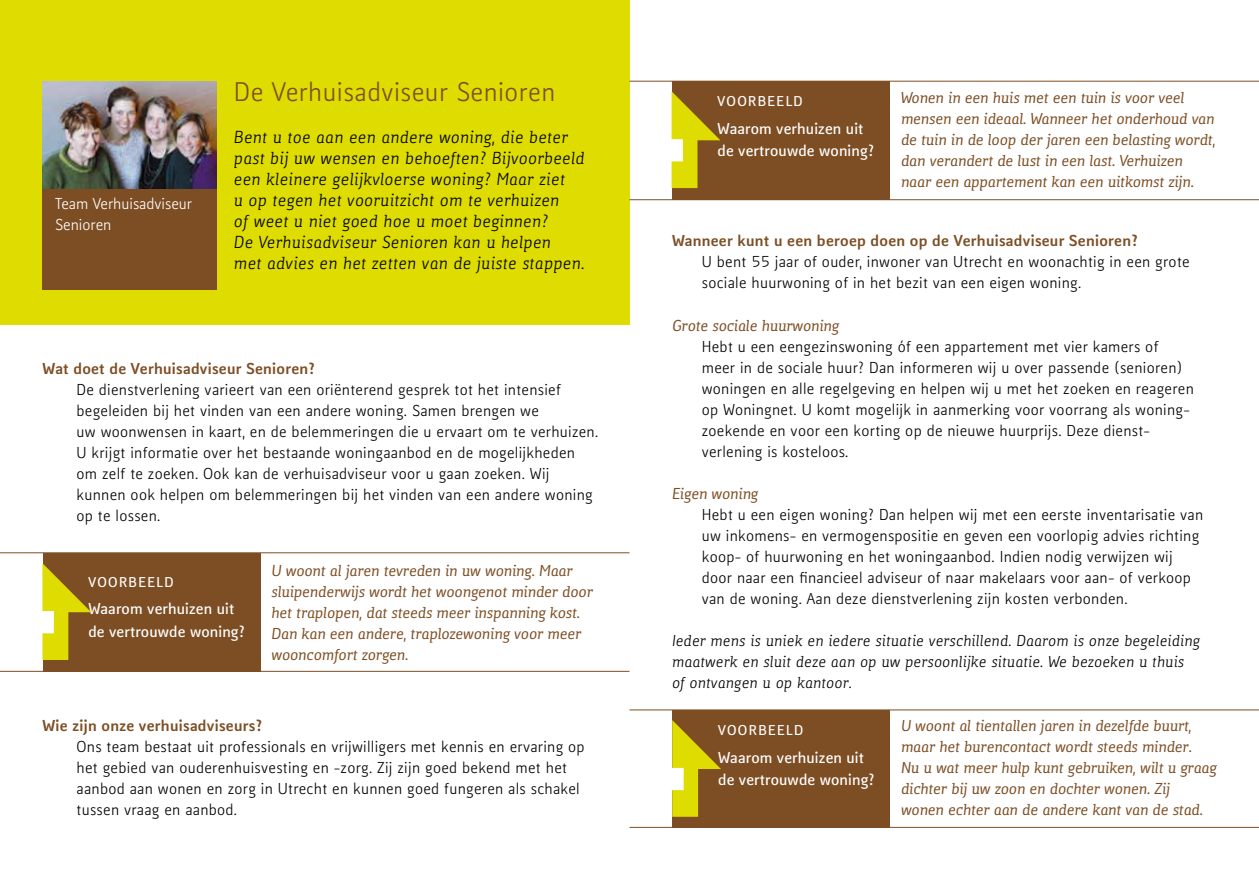
<style>
.page{position:relative;width:1259px;height:893px;background:#fff}
.page>*{position:absolute;margin:0;border:0;box-sizing:border-box;transform-origin:0 0}
.t1{font:25.5px "Kofi Pure Sans";letter-spacing:.02em;color:#7d4e24}
.t2{font:16.5px/21px "Kofi Pure Kursiv";letter-spacing:.03em;color:#000}
.t3{font:15px/21px "Kofi Pure Sans";letter-spacing:.02em;color:#000}
.t4{font:500 15px/21px "Kofi Pure Kursiv";color:#7d4e24}
.t5{font:15px/21px "Kofi Pure Kursiv";letter-spacing:.02em;color:#000}
.t6{font:800 15px "Kofi Pure Sans";letter-spacing:.02em;color:#7d4e24}
.t7{font:700 15px/22.5px "Kofi Pure Sans";letter-spacing:.01em;color:#fff}
.t8{font:15px/21px "Kofi Pure Sans";color:#fff}
.t9{font:700 13.5px "Kofi Pure Sans";letter-spacing:.1em;color:#fff}
</style>
<div class="page">
<div style="left:0;top:0;width:629px;height:324px;background:#dedc00"></div>
<div style="left:43px;top:553px;width:217px;height:119px;background:#7d4e24"></div>
<hr style="left:0;top:552px;width:629px;height:1px;background:#7d4e24">
<hr style="left:0;top:671px;width:629px;height:1px;background:#7d4e24">
<hr style="left:629px;top:81px;width:630px;height:1px;background:#7d4e24">
<hr style="left:629px;top:199px;width:630px;height:1px;background:#7d4e24">
<hr style="left:629px;top:709px;width:630px;height:1px;background:#7d4e24">
<hr style="left:629px;top:827px;width:630px;height:1px;background:#7d4e24">
<svg style="left:42px;top:563px;width:49px;height:97px"></svg>
<div style="left:29px;top:611px;width:25px;height:22px;background:#fff;border:2px solid #fff"></div>
<div style="left:672px;top:710px;width:218px;height:117px;background:#7d4e24"></div>
<svg style="left:672px;top:720px;width:49px;height:97px"></svg>
<div style="left:659px;top:768px;width:24px;height:22px;background:#fff"></div>
<div style="left:671px;top:81px;width:218px;height:119px;background:#7d4e24"></div>
<svg style="left:671px;top:91px;width:49px;height:97px"></svg>
<div style="left:658px;top:139px;width:25px;height:22px;background:#fff"></div>
<img style="left:43px;top:81px;width:174px;height:109px">
<div style="left:43px;top:190px;width:174px;height:100px;background:#7d4e24"></div>
<p class="t8" style="left:55px;top:194px;width:138px">Team Verhuisadviseur<br>Senioren</p>
<h1 class="t1" style="left:234px;top:75px;width:323px">De Verhuisadviseur Senioren</h1>
<p class="t2" style="left:234px;top:127px;width:352px">Bent u toe aan een andere woning, die beter past bij uw wensen en behoeften? Bijvoorbeeld een kleinere gelijkvloerse woning? Maar ziet<br>u op tegen het vooruitzicht om te verhuizen<br>of weet u niet goed hoe u moet beginnen?<br>De Verhuisadviseur Senioren kan u helpen<br>met advies en het zetten van de juiste stappen.</p>
<p class="t6" style="left:43px;top:358px;width:274px">Wat doet de Verhuisadviseur Senioren?</p>
<p class="t3" style="left:77px;top:379px;width:523px">De dienstverlening varieert van een oriënterend gesprek tot het intensief begeleiden bij het vinden van een andere woning. Samen brengen we<br>uw woonwensen in kaart, en de belemmeringen die u ervaart om te verhuizen.<br>U krijgt informatie over het bestaande woningaanbod en de mogelijkheden om zelf te zoeken. Ook kan de verhuisadviseur voor u gaan zoeken. Wij kunnen ook helpen om belemmeringen bij het vinden van een andere woning op te lossen.</p>
<p class="t9" style="left:88px;top:572px;width:86px">VOORBEELD</p>
<p class="t4" style="left:271px;top:561px;width:323px">U woont al jaren tevreden in uw woning. Maar sluipenderwijs wordt het woongenot minder door het traplopen, dat steeds meer inspanning kost.<br>Dan kan een andere, traplozewoning voor meer wooncomfort zorgen.</p>
<p class="t7" style="left:88px;top:598px;width:158px">Waarom verhuizen uit de vertrouwde woning?</p>
<p class="t6" style="left:43px;top:715px;width:221px">Wie zijn onze verhuisadviseurs?</p>
<p class="t3" style="left:77px;top:736px;width:509px">Ons team bestaat uit professionals en vrijwilligers met kennis en ervaring op het gebied van ouderenhuisvesting en -zorg. Zij zijn goed bekend met het aanbod aan wonen en zorg in Utrecht en kunnen goed fungeren als schakel tussen vraag en aanbod.</p>
<p class="t9" style="left:717px;top:92px;width:86px">VOORBEELD</p>
<p class="t7" style="left:717px;top:117px;width:158px">Waarom verhuizen uit de vertrouwde woning?</p>
<p class="t4" style="left:901px;top:87px;width:316px">Wonen in een huis met een tuin is voor veel mensen een ideaal. Wanneer het onderhoud van de tuin in de loop der jaren een belasting wordt, dan verandert de lust in een last. Verhuizen naar een appartement kan een uitkomst zijn.</p>
<p class="t6" style="left:672px;top:230px;width:467px">Wanneer kunt u een beroep doen op de Verhuisadviseur Senioren?</p>
<p class="t3" style="left:702px;top:252px;width:489px">U bent 55 jaar of ouder, inwoner van Utrecht en woonachtig in een grote sociale huurwoning of in het bezit van een eigen woning.</p>
<p class="t4" style="left:672px;top:315px;width:169px">Grote sociale huurwoning</p>
<p class="t3" style="left:702px;top:336px;width:493px">Hebt u een eengezinswoning óf een appartement met vier kamers of meer in de sociale huur? Dan informeren wij u over passende (senioren) woningen en alle regelgeving en helpen wij u met het zoeken en reageren op Woningnet. U komt mogelijk in aanmerking voor voorrang als woning&shy;zoekende en voor een korting op de nieuwe huurprijs. Deze dienst&shy;verlening is kosteloos.</p>
<p class="t4" style="left:672px;top:484px;width:88px">Eigen woning</p>
<p class="t3" style="left:702px;top:505px;width:503px">Hebt u een eigen woning? Dan helpen wij met een eerste inventarisatie van uw inkomens- en vermogenspositie en geven een voorlopig advies richting koop- of huurwoning en het woningaanbod. Indien nodig verwijzen wij door naar een financieel adviseur of naar makelaars voor aan- of verkoop van de woning. Aan deze dienstverlening zijn kosten verbonden.</p>
<p class="t5" style="left:672px;top:631px;width:529px">Ieder mens is uniek en iedere situatie verschillend. Daarom is onze begeleiding maatwerk en sluit deze aan op uw persoonlijke situatie. We bezoeken u thuis of ontvangen u op kantoor.</p>
<p class="t9" style="left:718px;top:721px;width:86px">VOORBEELD</p>
<p class="t7" style="left:718px;top:746px;width:158px">Waarom verhuizen uit de vertrouwde woning?</p>
<p class="t4" style="left:901px;top:715px;width:317px">U woont al tientallen jaren in dezelfde buurt, maar het burencontact wordt steeds minder.<br>Nu u wat meer hulp kunt gebruiken, wilt u graag dichter bij uw zoon en dochter wonen. Zij<br>wonen echter aan de andere kant van de stad.</p>
</div>
